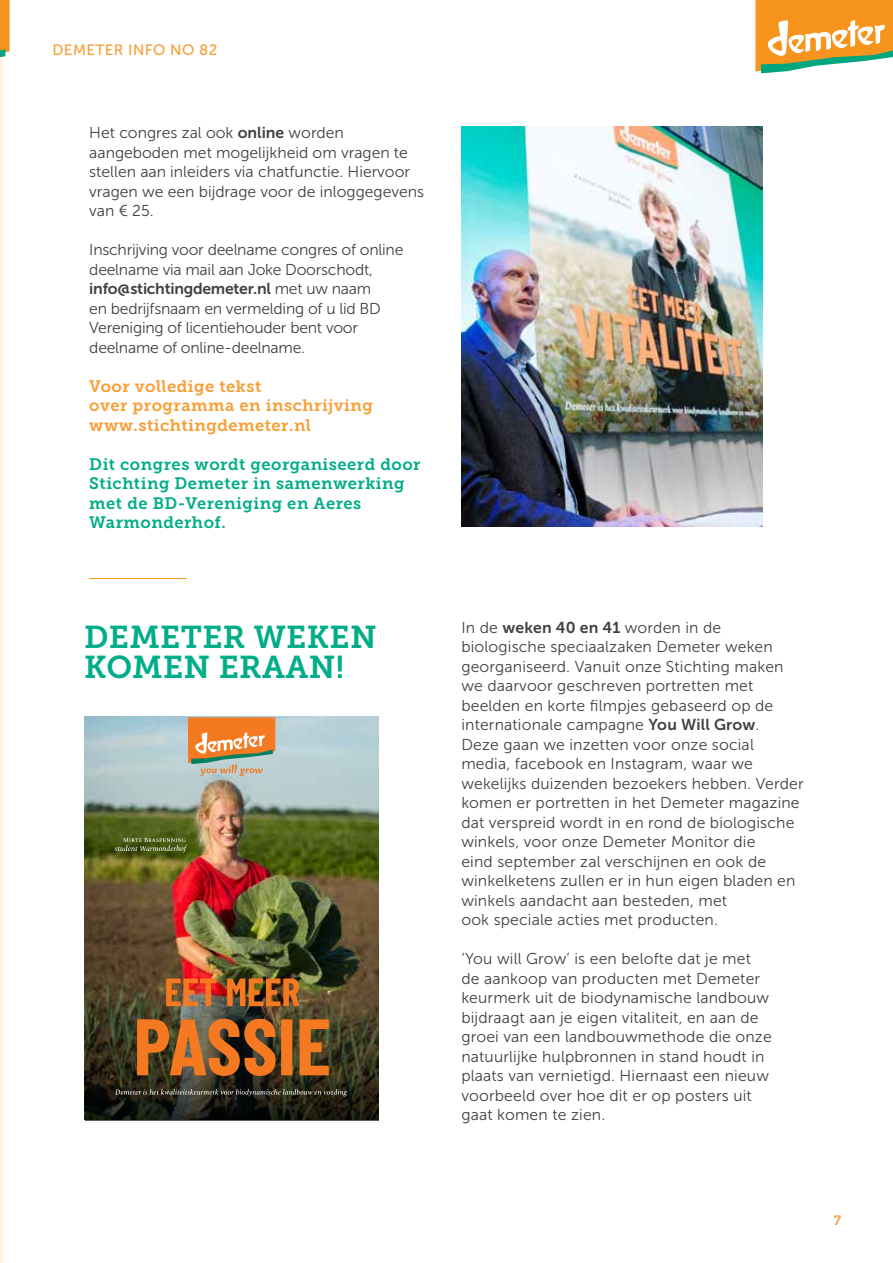
<style>
.page{position:relative;width:893px;height:1263px;background:#fff}
.page>*{position:absolute;margin:0;border:0;box-sizing:border-box;transform-origin:0 0}
.t1{font:31.5px/30px "Museo Slab 700";letter-spacing:.01em;color:#00ad89}
.t2{font:16.5px/19.5px "Museo Slab 700";letter-spacing:.03em;color:#00ad89}
.t3{font:16.5px/19.5px "Museo Slab 700";letter-spacing:.03em;color:#f99d34}
.t4{font:15.75px/19.5px "Museo Sans 300";letter-spacing:.01em;color:#414042}
.t5{font:15.75px/19.5px "Museo Sans 300";letter-spacing:-.015em;color:#414042}
.t6{font:15.75px "Museo Sans 700";letter-spacing:-.015em;color:#414042}
.t7{font:15px "Museo Sans 500";letter-spacing:.03em;color:#f99d34}
.t8{font:13.5px "Museo Slab 700";color:#f99d34}
.s1{font-family:"Museo Sans 700"}
.s2{font-family:"Museo Sans 300"}
</style>
<div class="page">
<svg style="left:755px;top:0;width:138px;height:73px"></svg>
<hr style="left:0;top:0;width:2px;height:1263px;background:#fff1e2">
<svg style="left:0;top:0;width:10px;height:57px"></svg>
<img style="left:461px;top:126px;width:301px;height:401px">
<hr style="left:89px;top:578px;width:98px;height:1px;background:#f7941e">
<img style="left:84px;top:717px;width:294px;height:403px">
<svg style="left:85px;top:966px;width:294px;height:155px;background:#3a3522"></svg>
<svg style="left:188px;top:717px;width:87px;height:59px;background:#d79c68"></svg>
<svg style="left:137px;top:1019px;width:192px;height:57px;background:#a55f24"></svg>
<img style="left:166px;top:978px;width:133px;height:28px">
<svg style="left:115px;top:1089px;width:232px;height:7px;background:#4e4d43"></svg>
<svg style="left:115px;top:838px;width:72px;height:15px"></svg>
<p class="t7" style="left:52px;top:42px;width:166px">DEMETER INFO NO 82</p>
<p class="t4" style="left:89px;top:123px;width:336px">Het congres zal ook <span class="s1">online</span> worden aangeboden met mogelijkheid om vragen te stellen aan inleiders via chatfunctie. Hiervoor vragen we een bijdrage voor de inloggegevens van € 25.</p>
<p class="t5" style="left:89px;top:240px;width:316px">Inschrijving voor deelname congres of online deelname via mail aan Joke Doorschodt,</p>
<p class="t6" style="left:89px;top:280px;width:283px">info@stichtingdemeter.nl <span class="s2">met uw naam</span></p>
<p class="t5" style="left:89px;top:299px;width:293px">en bedrijfsnaam en vermelding of u lid BD<br>Vereniging of licentiehouder bent voor deelname of online-deelname.</p>
<p class="t3" style="left:89px;top:376px;width:285px">Voor volledige tekst<br>over programma en inschrijving www.stichtingdemeter.nl</p>
<p class="t2" style="left:89px;top:454px;width:333px">Dit congres wordt georganiseerd door<br>Stichting Demeter in samenwerking met de BD-Vereniging en Aeres<br>Warmonderhof.</p>
<h1 class="t1" style="left:84px;top:622px;width:294px">DEMETER WEKEN<br>KOMEN ERAAN!</h1>
<p class="t4" style="left:461px;top:618px;width:344px">In de <span class="s1">weken 40 en 41</span> worden in de biologische speciaalzaken Demeter weken georganiseerd. Vanuit onze Stichting maken we daarvoor geschreven portretten met beelden en korte filmpjes gebaseerd op de internationale campagne <span class="s1">You Will Grow</span>.<br>Deze gaan we inzetten voor onze social media, facebook en Instagram, waar we wekelijks duizenden bezoekers hebben. Verder komen er portretten in het Demeter magazine dat verspreid wordt in en rond de biologische winkels, voor onze Demeter Monitor die<br>eind september zal verschijnen en ook de winkelketens zullen er in hun eigen bladen en winkels aandacht aan besteden, met<br>ook speciale acties met producten.</p>
<p class="t4" style="left:461px;top:949px;width:312px">‘You will Grow’ is een belofte dat je met de aankoop van producten met Demeter keurmerk uit de biodynamische landbouw bijdraagt aan je eigen vitaliteit, en aan de groei van een landbouwmethode die onze natuurlijke hulpbronnen in stand houdt in plaats van vernietigd. Hiernaast een nieuw voorbeeld over hoe dit er op posters uit gaat komen te zien.</p>
<p class="t8" style="left:834px;top:1212px;width:9px">7</p>
</div>
